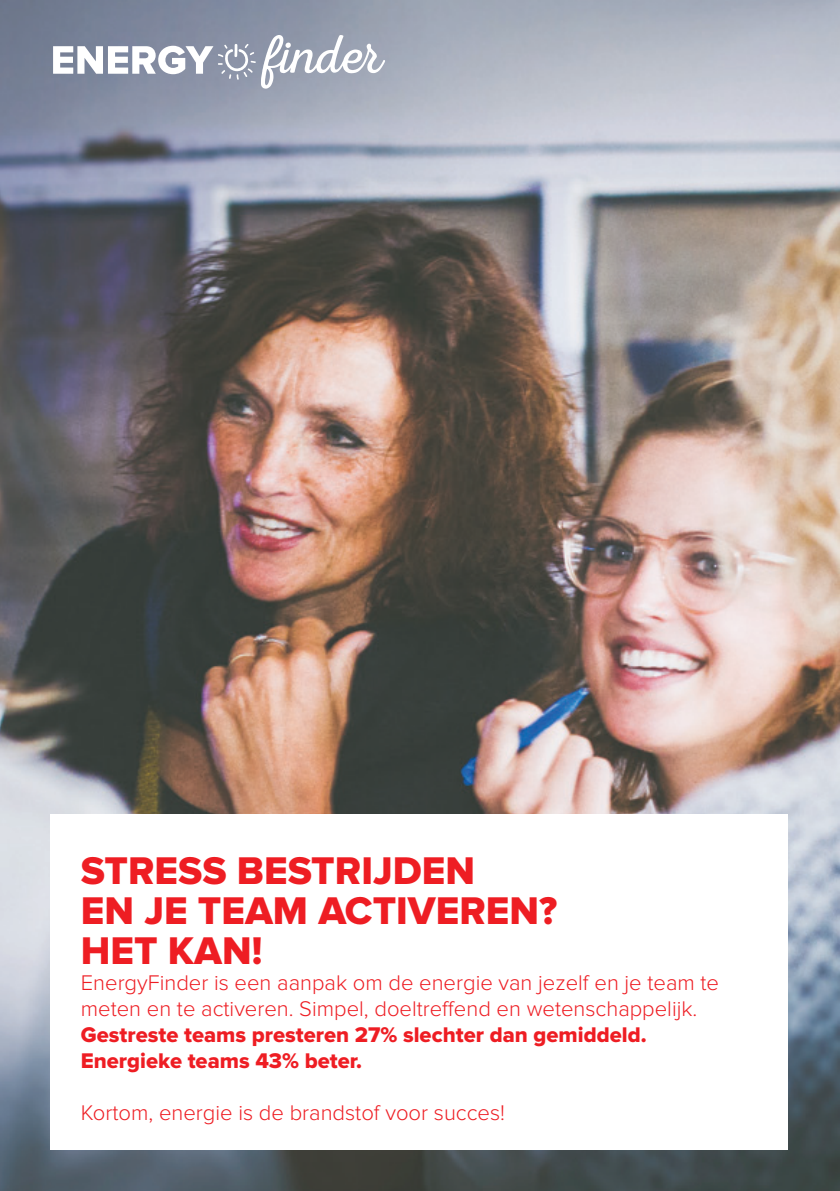
<style>
.page{position:relative;width:840px;height:1191px;background:#fff}
.page>*{position:absolute;margin:0;border:0;box-sizing:border-box;transform-origin:0 0}
.t1{font:40px "Proxima Nova Extrabld";color:#ee1d23}
.t2{font:300 22px/26px "Proxima Nova";color:#ee1d23}
.t3{font:22px "Proxima Nova Extrabld";color:#ee1d23}
</style>
<div class="page">
<img style="left:1px;top:0;width:838px;height:1191px">
<svg style="left:53px;top:35px;width:332px;height:54px"></svg>
<div style="left:50px;top:814px;width:737px;height:335px;background:#fff"></div>
<p class="t1" style="left:81px;top:847px;width:395px">STRESS BESTRIJDEN</p>
<p class="t1" style="left:81px;top:887px;width:477px">EN JE TEAM ACTIVEREN?</p>
<p class="t1" style="left:81px;top:927px;width:183px">HET KAN!</p>
<p class="t2" style="left:81px;top:970px;width:639px">EnergyFinder is een aanpak om de energie van jezelf en je team te meten en te activeren. Simpel, doeltreffend en wetenschappelijk.</p>
<p class="t3" style="left:81px;top:1022px;width:567px">Gestreste teams presteren 27% slechter dan gemiddeld.</p>
<p class="t3" style="left:81px;top:1048px;width:283px">Energieke teams 43% beter.</p>
<p class="t2" style="left:81px;top:1100px;width:425px">Kortom, energie is de brandstof voor succes!</p>
</div>
